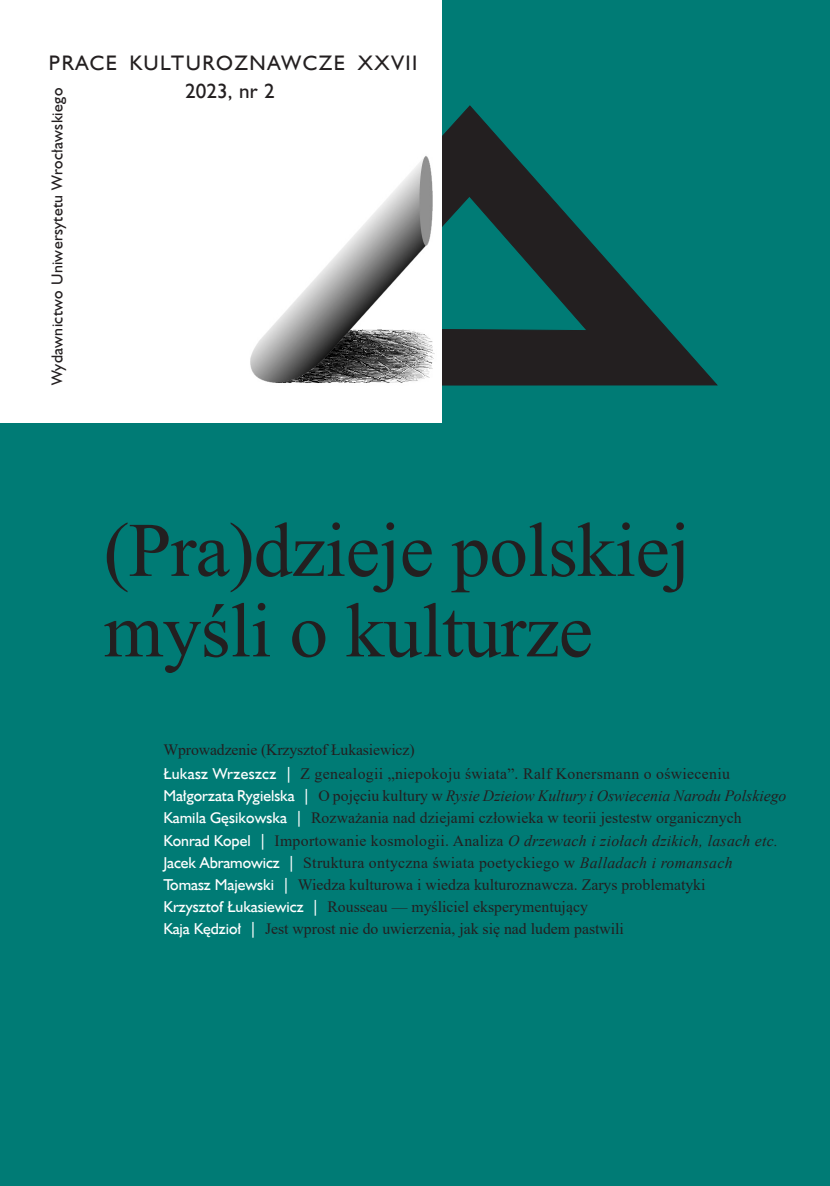
<style>
.page{position:relative;width:830px;height:1186px;background:#fff}
.page>*{position:absolute;margin:0;border:0;box-sizing:border-box;transform-origin:0 0}
.t1{font:77px/80.5px "Times New Roman";letter-spacing:-.01em;color:#231f20}
.t2{font:21px/27.7px "Humanst 521 EU";letter-spacing:.075em;color:#231f20;text-align:center}
.t3{font:15.75px/22.2px "Times New Roman";color:#231f20}
.t4{font:15.75px/24.2px "Times New Roman";letter-spacing:.02em;color:#231f20}
.t5{font:15.75px "Humanst 521 EU";letter-spacing:.02em;color:#231f20}
.s1{font-family:"Humanst 521 EU";color:#fff}
.s2{font-style:italic}
</style>
<div class="page">
<div style="left:0;top:0;width:829px;height:1185px;background:#007b75"></div>
<svg style="left:442px;top:106px;width:275px;height:279px"></svg>
<div style="left:0;top:0;width:442px;height:423px;background:#fff"></div>
<img style="left:250px;top:156px;width:185px;height:227px">
<h2 class="t2" style="left:49px;top:49px;width:370px">PRACE KULTUROZNAWCZE XXVII<br>2023, nr 2</h2>
<p class="t5" style="left:47px;top:385px;width:299px;rotate:-90deg">Wydawnictwo Uniwersytetu Wrocławskiego</p>
<h1 class="t1" style="left:104px;top:507px;width:588px">(Pra)dzieje polskiej myśli o kulturze</h1>
<p class="t4" style="left:163px;top:736px;width:568px">Wprowadzenie (Krzysztof Łukasiewicz)<br><span class="s1">Łukasz Wrzeszcz |</span> Z genealogii „niepokoju świata”. Ralf Konersmann o oświeceniu</p>
<p class="t3" style="left:163px;top:784px;width:624px"><span class="s1">Małgorzata Rygielska |</span> O pojęciu kultury w <span class="s2">Rysie Dzieiow Kultury i Oswiecenia Narodu Polskiego </span><span class="s1">Kamila Gęsikowska |</span> Rozważania nad dziejami człowieka w teorii jestestw organicznych <span class="s1">Konrad Kopel |</span> Importowanie kosmologii. Analiza <span class="s2">O drzewach i ziołach dzikich, lasach etc.<br></span><span class="s1">Jacek Abramowicz |</span> Struktura ontyczna świata poetyckiego w <span class="s2">Balladach i romansach<br></span><span class="s1">Tomasz Majewski |</span> Wiedza kulturowa i wiedza kulturoznawcza. Zarys problematyki<br><span class="s1">Krzysztof Łukasiewicz |</span> Rousseau — myśliciel eksperymentujący<br><span class="s1">Kaja Kędzioł |</span> Jest wprost nie do uwierzenia, jak się nad ludem pastwili</p>
</div>
